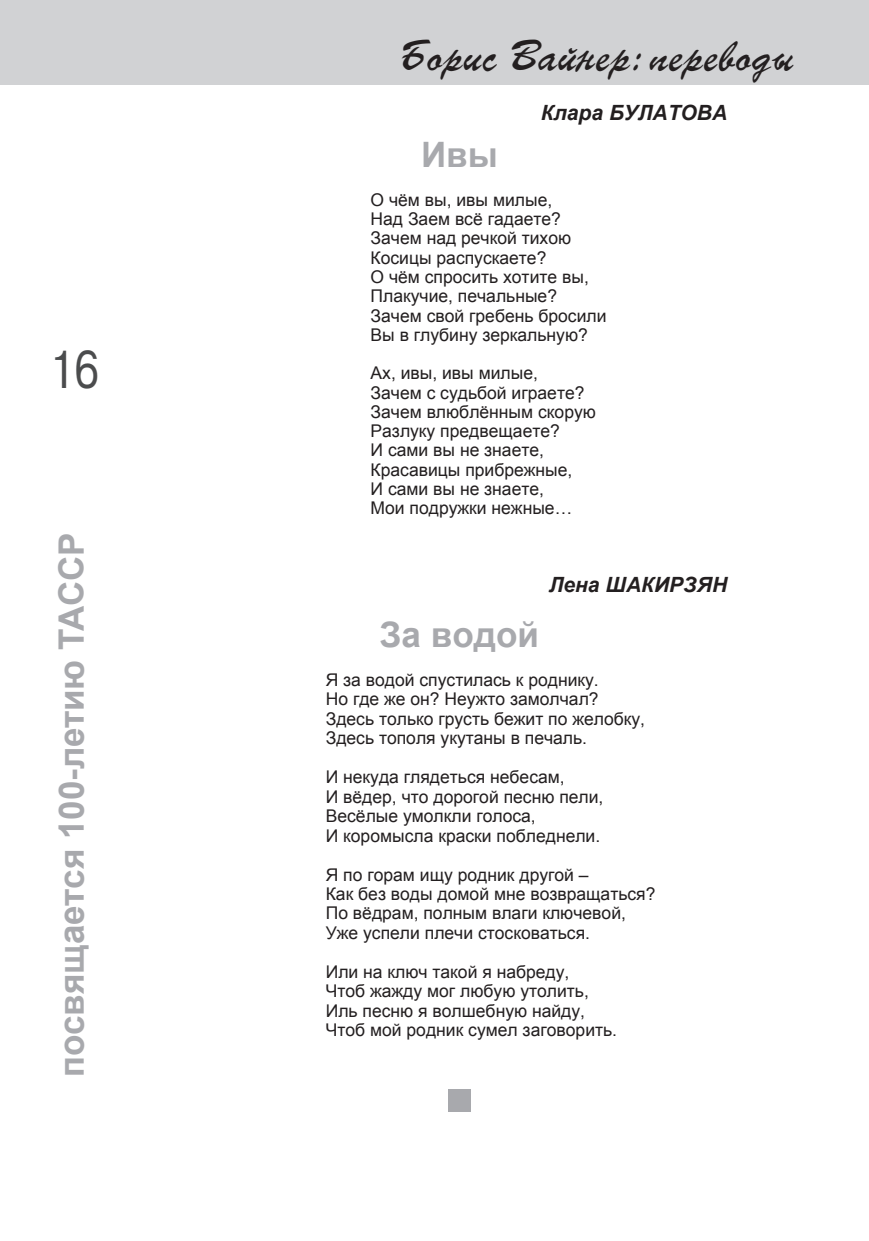
<style>
.page{position:relative;width:869px;height:1241px;background:#fff}
.page>*{position:absolute;margin:0;border:0;box-sizing:border-box;transform-origin:0 0}
.t1{font:49px "TT Arial";color:#4b4c4d;scale:.8 1}
.t2{font:42px "TT Parsec";color:#231f20}
.t3{font:700 35px "Arial";color:#a8a9ad}
.t4{font:italic 700 21px "Arial";color:#231f20}
.t5{font:17.5px/19.2px "Arial";color:#231f20}
</style>
<div class="page">
<div style="left:0;top:0;width:868px;height:84px;background:#d1d2d4"></div>
<div style="left:448px;top:1089px;width:22px;height:22px;background:#a8a9ad"></div>
<h1 class="t1" style="left:50px;top:342px;width:63px">16</h1>
<h3 class="t3" style="left:52px;top:1076px;width:546px;rotate:-90deg">посвящается-100-летию-ТАССР</h3>
<h2 class="t2" style="left:397px;top:32px;width:398px">Борис Вайнер: переводы</h2>
<p class="t4" style="left:540px;top:100px;width:188px">Клара БУЛАТОВА</p>
<h3 class="t3" style="left:421px;top:136px;width:78px">Ивы</h3>
<p class="t5" style="left:370px;top:190px;width:237px">О чём вы, ивы милые,<br>Над Заем всё гадаете?<br>Зачем над речкой тихою<br>Косицы распускаете?<br>О чём спросить хотите вы,<br>Плакучие, печальные?<br>Зачем свой гребень бросили<br>Вы в глубину зеркальную?</p>
<p class="t5" style="left:370px;top:363px;width:227px">Ах, ивы, ивы милые,<br>Зачем с судьбой играете?<br>Зачем влюблённым скорую<br>Разлуку предвещаете?<br>И сами вы не знаете,<br>Красавицы прибрежные,<br>И сами вы не знаете,<br>Мои подружки нежные…</p>
<p class="t4" style="left:549px;top:573px;width:180px">Лена ШАКИРЗЯН</p>
<h3 class="t3" style="left:379px;top:614px;width:161px">За водой</h3>
<p class="t5" style="left:325px;top:669px;width:321px">Я за водой спустилась к роднику.<br>Но где же он? Неужто замолчал?<br>Здесь только грусть бежит по желобку,<br>Здесь тополя укутаны в печаль.</p>
<p class="t5" style="left:325px;top:767px;width:279px">И некуда глядеться небесам,<br>И вёдер, что дорогой песню пели,<br>Весёлые умолкли голоса,<br>И коромысла краски побледнели.</p>
<p class="t5" style="left:325px;top:864px;width:331px">Я по горам ищу родник другой –<br>Как без воды домой мне возвращаться?<br>По вёдрам, полным влаги ключевой,<br>Уже успели плечи стосковаться.</p>
<p class="t5" style="left:325px;top:962px;width:293px">Или на ключ такой я набреду,<br>Чтоб жажду мог любую утолить,<br>Иль песню я волшебную найду,<br>Чтоб мой родник сумел заговорить.</p>
</div>
